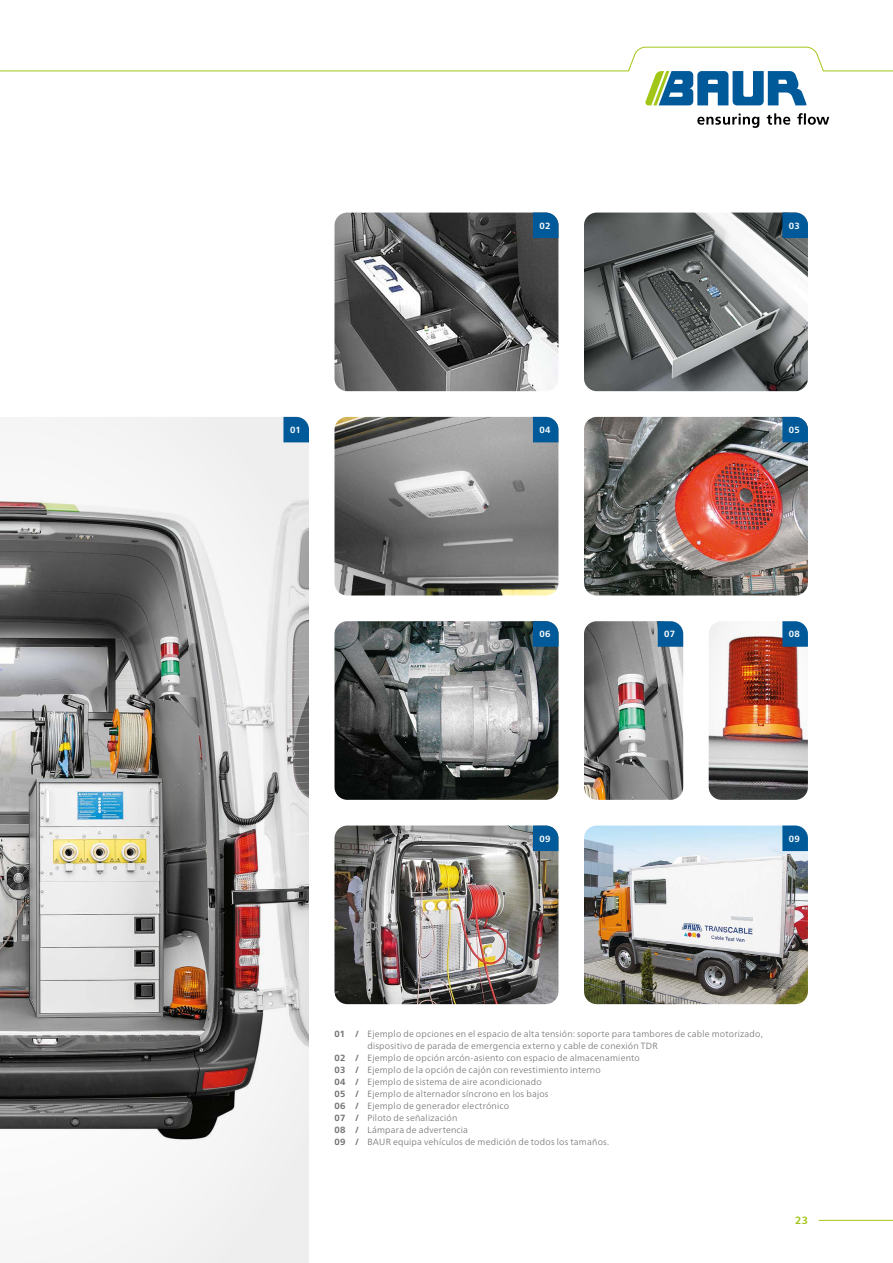
<style>
.page{position:relative;width:893px;height:1263px;background:#fff}
.page>*{position:absolute;margin:0;border:0;box-sizing:border-box;transform-origin:0 0}
.t1{font:700 10.5px "Frutiger Neue LTW1 G";color:#a2c617}
.t2{font:300 9px "Frutiger Neue LTW1 G";letter-spacing:.025em;color:#706f6f}
.t3{font:700 9px "Frutiger Neue LTW1 G";letter-spacing:.03em;color:#fff}
.s1{font-weight:700}
</style>
<div class="page">
<svg style="left:697px;top:113px;width:132px;height:15px"></svg>
<hr style="left:819px;top:1220px;width:74px;height:1px;background:#a2c617">
<svg style="left:0;top:46px;width:893px;height:59px"></svg>
<img style="left:0;top:433px;width:309px;height:830px">
<img style="left:584px;top:213px;width:224px;height:178px">
<img style="left:334px;top:213px;width:224px;height:178px">
<svg style="left:533px;top:213px;width:25px;height:25px"></svg>
<svg style="left:782px;top:213px;width:26px;height:25px"></svg>
<img style="left:584px;top:417px;width:224px;height:178px">
<img style="left:334px;top:417px;width:224px;height:178px">
<svg style="left:782px;top:417px;width:26px;height:25px"></svg>
<svg style="left:533px;top:417px;width:25px;height:25px"></svg>
<svg style="left:283px;top:417px;width:26px;height:25px"></svg>
<img style="left:334px;top:621px;width:224px;height:179px">
<img style="left:584px;top:621px;width:99px;height:179px">
<img style="left:709px;top:621px;width:99px;height:179px">
<svg style="left:658px;top:621px;width:25px;height:26px"></svg>
<svg style="left:533px;top:621px;width:25px;height:26px"></svg>
<img style="left:584px;top:825px;width:224px;height:179px">
<img style="left:334px;top:825px;width:224px;height:179px">
<svg style="left:782px;top:825px;width:26px;height:26px"></svg>
<svg style="left:533px;top:825px;width:25px;height:26px"></svg>
<p class="t3" style="left:539px;top:219px;width:12px">02</p>
<p class="t3" style="left:789px;top:219px;width:12px">03</p>
<p class="t3" style="left:290px;top:423px;width:12px">01</p>
<p class="t3" style="left:539px;top:423px;width:13px">04</p>
<p class="t3" style="left:789px;top:423px;width:12px">05</p>
<p class="t3" style="left:539px;top:628px;width:13px">06</p>
<p class="t3" style="left:664px;top:628px;width:12px">07</p>
<p class="t3" style="left:789px;top:628px;width:13px">08</p>
<p class="t3" style="left:539px;top:832px;width:13px">09</p>
<p class="t3" style="left:789px;top:832px;width:13px">09</p>
<p class="t2" style="left:334px;top:1027px;width:430px"><span class="s1">01 /</span> Ejemplo de opciones en el espacio de alta tensión: soporte para tambores de cable motorizado,</p>
<p class="t2" style="left:367px;top:1039px;width:292px">dispositivo de parada de emergencia externo y cable de conexión TDR</p>
<p class="t2" style="left:334px;top:1051px;width:307px"><span class="s1">02 /</span> Ejemplo de opción arcón-asiento con espacio de almacenamiento</p>
<p class="t2" style="left:334px;top:1063px;width:268px"><span class="s1">03 /</span> Ejemplo de la opción de cajón con revestimiento interno</p>
<p class="t2" style="left:334px;top:1075px;width:209px"><span class="s1">04 /</span> Ejemplo de sistema de aire acondicionado</p>
<p class="t2" style="left:334px;top:1087px;width:216px"><span class="s1">05 /</span> Ejemplo de alternador síncrono en los bajos</p>
<p class="t2" style="left:334px;top:1099px;width:176px"><span class="s1">06 /</span> Ejemplo de generador electrónico</p>
<p class="t2" style="left:334px;top:1111px;width:124px"><span class="s1">07 /</span> Piloto de señalización</p>
<p class="t2" style="left:334px;top:1123px;width:135px"><span class="s1">08 /</span> Lámpara de advertencia</p>
<p class="t2" style="left:334px;top:1135px;width:276px"><span class="s1">09 /</span> BAUR equipa vehículos de medición de todos los tamaños.</p>
<p class="t1" style="left:795px;top:1213px;width:14px">23</p>
</div>
